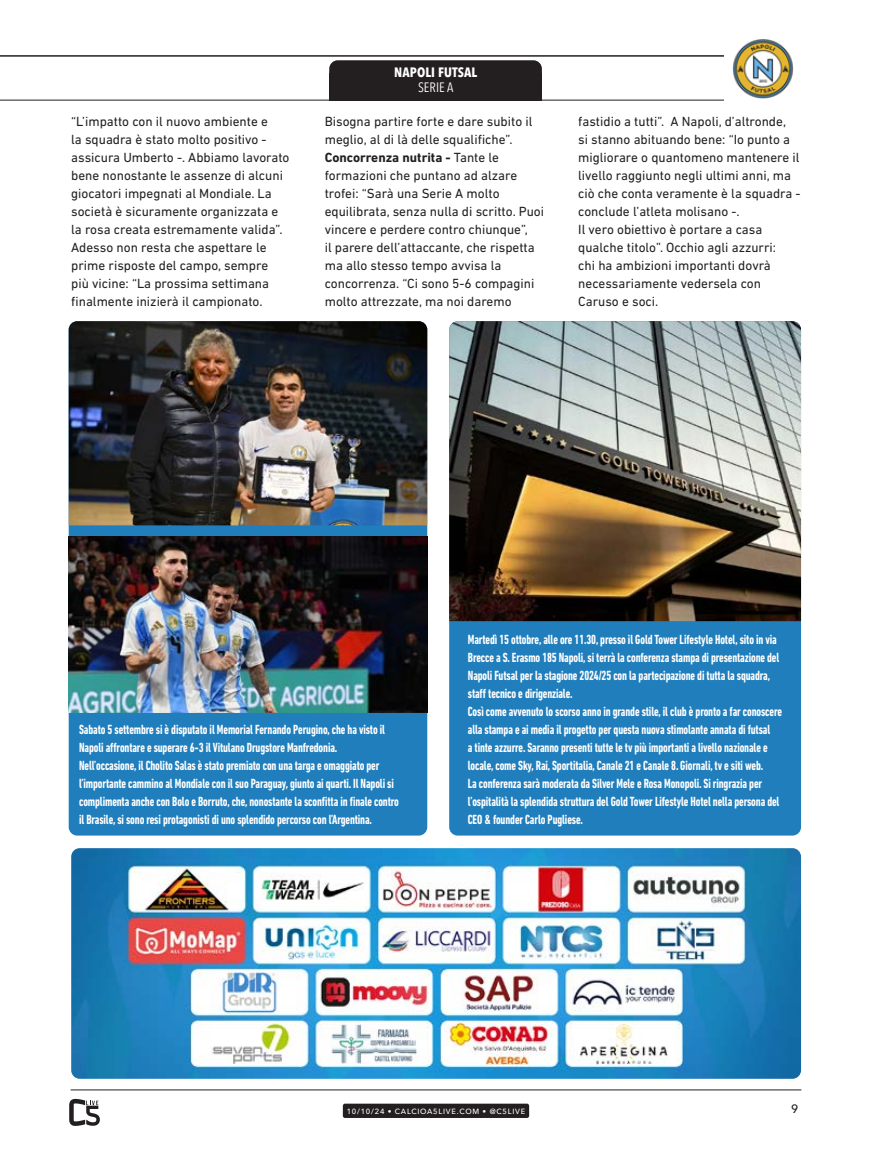
<style>
.page{position:relative;width:872px;height:1170px;background:#fff}
.page>*{position:absolute;margin:0;border:0;box-sizing:border-box;transform-origin:0 0}
.t1{font:700 condensed 13.5px/18px "DIN Next LT Pro";letter-spacing:-.01em;color:#fff;scale:.87 1}
.t2{font:13.5px/18px "DIN Next LT Pro";color:#231f20}
.t3{font:700 condensed 13.5px "Avenir Next LT Pro";letter-spacing:.01em;color:#fff}
.t4{font:condensed 13.5px "Avenir Next LT Pro";color:#fff}
.t5{font:500 12px "Avenir Next LT Pro";color:#231f20}
.t6{font:500 7.5px "Avenir Next LT Pro";letter-spacing:.1em;color:#fff}
.s1{font-weight:700}
</style>
<div class="page">
<hr style="left:0;top:100px;width:724px;height:1px;background:#231f20">
<hr style="left:0;top:55px;width:769px;height:2px;background:#231f20">
<div style="left:329px;top:60px;width:213px;height:29px;background:#231f20;border-radius:9px"></div>
<div style="left:329px;top:73px;width:213px;height:27px;background:#231f20"></div>
<div style="left:724px;top:36px;width:77px;height:64px;background:#fff"></div>
<img style="left:732px;top:39px;width:62px;height:60px">
<img style="left:71px;top:848px;width:730px;height:230px">
<div style="left:69px;top:321px;width:358px;height:514px;background:#207ebc;border-radius:9px"></div>
<img style="left:69px;top:321px;width:358px;height:204px">
<div style="left:449px;top:321px;width:352px;height:514px;background:#207ebc;border-radius:9px"></div>
<img style="left:449px;top:321px;width:352px;height:300px">
<img style="left:69px;top:536px;width:358px;height:176px">
<hr style="left:71px;top:1089px;width:730px;height:1px;background:#231f20">
<div style="left:343px;top:1103px;width:186px;height:14px;background:#231f20;border-radius:2px"></div>
<svg style="left:69px;top:1098px;width:31px;height:27px"></svg>
<p class="t3" style="left:394px;top:64px;width:85px">NAPOLI FUTSAL</p>
<p class="t4" style="left:418px;top:79px;width:37px">SERIE A</p>
<p class="t2" style="left:71px;top:112px;width:220px">“L’impatto con il nuovo ambiente e<br>la squadra è stato molto positivo - assicura Umberto -. Abbiamo lavorato bene nonostante le assenze di alcuni giocatori impegnati al Mondiale. La società è sicuramente organizzata e la rosa creata estremamente valida”.<br>Adesso non resta che aspettare le prime risposte del campo, sempre<br>più vicine: “La prossima settimana finalmente inizierà il campionato.</p>
<p class="t2" style="left:325px;top:112px;width:221px">Bisogna partire forte e dare subito il meglio, al di là delle squalifiche”.<br><span class="s1">Concorrenza nutrita -</span> Tante le formazioni che puntano ad alzare trofei: “Sarà una Serie A molto equilibrata, senza nulla di scritto. Puoi vincere e perdere contro chiunque”,<br>il parere dell’attaccante, che rispetta ma allo stesso tempo avvisa la concorrenza. “Ci sono 5-6 compagini molto attrezzate, ma noi daremo</p>
<p class="t2" style="left:578px;top:112px;width:224px">fastidio a tutti”. A Napoli, d’altronde,<br>si stanno abituando bene: “Io punto a migliorare o quantomeno mantenere il livello raggiunto negli ultimi anni, ma ciò che conta veramente è la squadra - conclude l’atleta molisano -.<br>Il vero obiettivo è portare a casa qualche titolo”. Occhio agli azzurri:<br>chi ha ambizioni importanti dovrà necessariamente vedersela con Caruso e soci.</p>
<p class="t1" style="left:79px;top:720px;width:369px">Sabato 5 settembre si è disputato il Memorial Fernando Perugino, che ha visto il Napoli affrontare e superare 6-3 il Vitulano Drugstore Manfredonia.<br>Nell’occasione, il Cholito Salas è stato premiato con una targa e omaggiato per l’importante cammino al Mondiale con il suo Paraguay, giunto ai quarti. Il Napoli si complimenta anche con Bolo e Borruto, che, nonostante la sconfitta in finale contro il Brasile, si sono resi protagonisti di uno splendido percorso con l’Argentina.</p>
<p class="t1" style="left:468px;top:630px;width:362px">Martedì 15 ottobre, alle ore 11.30, presso il Gold Tower Lifestyle Hotel, sito in via Brecce a S. Erasmo 185 Napoli, si terrà la conferenza stampa di presentazione del Napoli Futsal per la stagione 2024/25 con la partecipazione di tutta la squadra, staff tecnico e dirigenziale.<br>Così come avvenuto lo scorso anno in grande stile, il club è pronto a far conoscere alla stampa e ai media il progetto per questa nuova stimolante annata di futsal<br>a tinte azzurre. Saranno presenti tutte le tv più importanti a livello nazionale e locale, come Sky, Rai, Sportitalia, Canale 21 e Canale 8. Giornali, tv e siti web.<br>La conferenza sarà moderata da Silver Mele e Rosa Monopoli. Si ringrazia per l’ospitalità la splendida struttura del Gold Tower Lifestyle Hotel nella persona del CEO &amp; founder Carlo Pugliese.</p>
<p class="t6" style="left:347px;top:1106px;width:180px">10/10/24 • CALCIOA5LIVE.COM • @C5LIVE</p>
<p class="t5" style="left:791px;top:1101px;width:9px">9</p>
</div>
